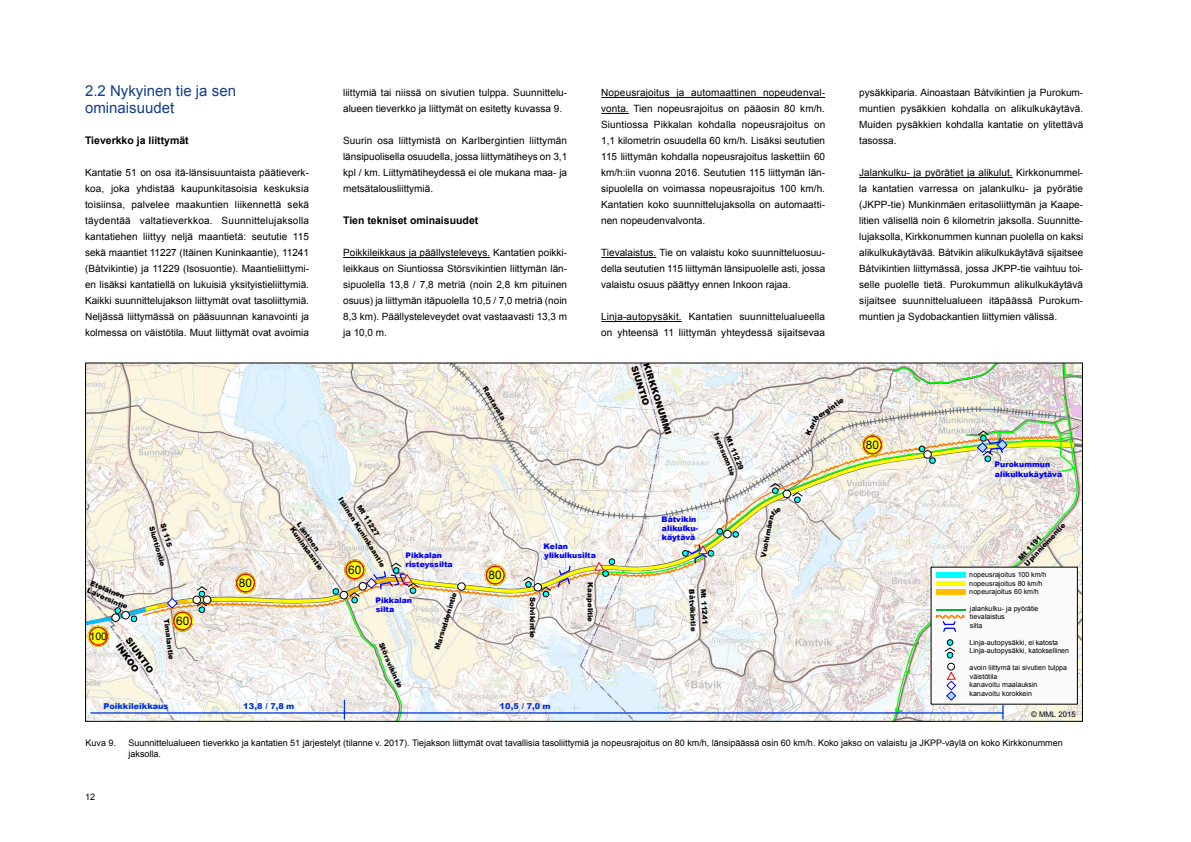
<style>
.page{position:relative;width:1191px;height:842px;background:#fff}
.page>*{position:absolute;margin:0;border:0;box-sizing:border-box;transform-origin:0 0}
.t1{font:15px/17px "Arial";color:#123e8b}
.t2{font:11.8px "Arial";letter-spacing:.01em;color:#000}
.t3{font:700 10.5px "Arial";color:#000}
.t4{font:10.5px "Arial";letter-spacing:.005em;color:#000}
.t5{font:10px/16px "Arial";color:#000;text-align:justify}
.t6{font:9px/11px "Arial";color:#000}
.t7{font:900 8.8px/11.4px "Arial";color:#000}
.t8{font:900 8.1px "Arial";letter-spacing:-.01em;color:#0037dd}
.t9{font:900 7.7px/9.2px "Arial";color:#00f}
.t10{font:7.7px "Arial";color:#000}
.t11{font:7.1px/8.5px "Arial";letter-spacing:-.01em;color:#000}
.t12{font:900 7.1px/8.2px "Arial";color:#000}
</style>
<div class="page">
<hr style="left:343px;top:257px;width:147px;height:1px;background:#000">
<hr style="left:601px;top:97px;width:224px;height:1px;background:#000">
<svg style="left:601px;top:113px;width:28px;height:1px"></svg>
<hr style="left:601px;top:257px;width:55px;height:1px;background:#000">
<hr style="left:601px;top:321px;width:81px;height:1px;background:#000">
<svg style="left:87px;top:365px;width:993px;height:354px"></svg>
<hr style="left:859px;top:177px;width:153px;height:1px;background:#000">
<svg style="left:86px;top:430px;width:988px;height:289px"></svg>
<h1 class="t1" style="left:85px;top:83px;width:152px">2.2 Nykyinen tie ja sen ominaisuudet</h1>
<p class="t3" style="left:85px;top:134px;width:105px">Tieverkko ja liittymät</p>
<p class="t5" style="left:85px;top:165px;width:226px">Kantatie 51 on osa itä-länsisuuntaista päätieverk&shy;koa, joka yhdistää kaupunkitasoisia keskuksia toisiinsa, palvelee maakuntien liikennettä sekä täydentää valtatieverkkoa. Suunnittelujaksolla kantatiehen liittyy neljä maantietä: seututie 115 sekä maantiet 11227 (Itäinen Kuninkaantie), 11241 (Båtvikintie) ja 11229 (Isosuontie). Maantieliittymi&shy;en lisäksi kantatiellä on lukuisiä yksityistieliittymiä.<br>Kaikki suunnittelujakson liittymät ovat tasoliittymiä.<br>Neljässä liittymässä on pääsuunnan kanavointi ja kolmessa on väistötila. Muut liittymät ovat avoimia</p>
<p class="t4" style="left:84px;top:329px;width:230px">KT 51 TIEVERKKO JA NOPEUSRAJOITUKSET</p>
<p class="t12" style="left:93px;top:578px;width:45px;rotate:23deg">Eteläinen<br>Laversintie</p>
<p class="t12" style="left:167px;top:522px;width:26px;rotate:74deg">St 115</p>
<p class="t12" style="left:156px;top:525px;width:43px;rotate:74deg">Siuntiontie</p>
<p class="t4" style="left:89px;top:629px;width:19px">100</p>
<p class="t7" style="left:132px;top:634px;width:44px;rotate:54deg">SIUNTIO<br>INKOO</p>
<p class="t2" style="left:176px;top:613px;width:15px">60</p>
<p class="t12" style="left:171px;top:618px;width:43px;rotate:83deg">Timalantie</p>
<p class="t2" style="left:239px;top:575px;width:15px">80</p>
<p class="t12" style="left:302px;top:520px;width:53px;rotate:55deg">Läntinen<br>Kuninkaantie</p>
<p class="t5" style="left:343px;top:85px;width:226px">liittymiä tai niissä on sivutien tulppa. Suunnittelu&shy;alueen tieverkko ja liittymät on esitetty kuvassa 9.</p>
<p class="t5" style="left:343px;top:133px;width:226px">Suurin osa liittymistä on Karlbergintien liittymän länsipuolisella osuudella, jossa liittymätiheys on 3,1 kpl / km. Liittymätiheydessä ei ole mukana maa- ja metsätalousliittymiä.</p>
<p class="t3" style="left:343px;top:214px;width:137px">Tien tekniset ominaisuudet</p>
<p class="t5" style="left:343px;top:245px;width:226px">Poikkileikkaus ja päällysteleveys. Kantatien poikki&shy;leikkaus on Siuntiossa Störsvikintien liittymän län&shy;sipuolella 13,8 / 7,8 metriä (noin 2,8 km pituinen osuus) ja liittymän itäpuolella 10,5 / 7,0 metriä (noin 8,3 km). Päällysteleveydet ovat vastaavasti 13,3 m ja 10,0 m.</p>
<p class="t12" style="left:488px;top:385px;width:40px;rotate:60deg">Rantarata</p>
<p class="t5" style="left:601px;top:85px;width:226px">Nopeusrajoitus ja automaattinen nopeudenval&shy;vonta. Tien nopeusrajoitus on pääosin 80 km/h.<br>Siuntiossa Pikkalan kohdalla nopeusrajoitus on 1,1 kilometrin osuudella 60 km/h. Lisäksi seututien 115 liittymän kohdalla nopeusrajoitus laskettiin 60 km/h:iin vuonna 2016. Seututien 115 liittymän län&shy;sipuolella on voimassa nopeusrajoitus 100 km/h.<br>Kantatien koko suunnittelujaksolla on automaatti&shy;nen nopeudenvalvonta.</p>
<p class="t5" style="left:601px;top:245px;width:226px">Tievalaistus. Tie on valaistu koko suunnitteluosuu&shy;della seututien 115 liittymän länsipuolelle asti, jossa valaistu osuus päättyy ennen Inkoon rajaa.</p>
<p class="t5" style="left:601px;top:309px;width:225px">Linja-autopysäkit. Kantatien suunnittelualueella on yhteensä 11 liittymän yhteydessä sijaitsevaa</p>
<p class="t7" style="left:651px;top:361px;width:76px;rotate:72deg">KIRKKONUMMI</p>
<p class="t7" style="left:639px;top:364px;width:43px;rotate:72deg">SIUNTIO</p>
<p class="t12" style="left:720px;top:432px;width:47px;rotate:68deg">Isonsuontie</p>
<p class="t12" style="left:732px;top:435px;width:37px;rotate:68deg">Mt 11229</p>
<p class="t12" style="left:812px;top:415px;width:36px;rotate:-35deg">bergintie</p>
<p class="t12" style="left:803px;top:433px;width:18px;rotate:-63deg">Karl</p>
<p class="t12" style="left:344px;top:496px;width:82px;rotate:58deg">Itäinen Kuninkaantie</p>
<p class="t12" style="left:362px;top:503px;width:37px;rotate:58deg">Mt 11227</p>
<p class="t2" style="left:348px;top:562px;width:15px">60</p>
<p class="t9" style="left:405px;top:550px;width:49px">Pikkalan risteyssilta</p>
<p class="t9" style="left:375px;top:595px;width:38px">Pikkalan silta</p>
<p class="t12" style="left:385px;top:641px;width:51px;rotate:67deg">Störsvikintie</p>
<p class="t12" style="left:433px;top:648px;width:61px;rotate:-73deg">Marsuddenintie</p>
<p class="t2" style="left:488px;top:567px;width:15px">80</p>
<p class="t9" style="left:543px;top:541px;width:54px">Kelan ylikulkusilta</p>
<p class="t9" style="left:661px;top:514px;width:38px">Båtvikin alikulku&shy;käytävä</p>
<p class="t12" style="left:595px;top:582px;width:41px;rotate:90deg">Kaapelitie</p>
<p class="t12" style="left:707px;top:588px;width:37px;rotate:87deg">Mt 11241</p>
<p class="t12" style="left:537px;top:597px;width:42px;rotate:90deg">Solvikintie</p>
<p class="t12" style="left:696px;top:589px;width:44px;rotate:87deg">Båtv ki intie</p>
<p class="t12" style="left:759px;top:557px;width:45px;rotate:-79deg">Vuohimäen</p>
<p class="t8" style="left:103px;top:700px;width:67px">Poikkileikkaus</p>
<p class="t8" style="left:243px;top:700px;width:53px">13,8 / 7,8 m</p>
<p class="t8" style="left:499px;top:700px;width:53px">10,5 / 7,0 m</p>
<p class="t5" style="left:859px;top:85px;width:226px">pysäkkiparia. Ainoastaan Båtvikintien ja Purokum&shy;muntien pysäkkien kohdalla on alikulkukäytävä.<br>Muiden pysäkkien kohdalla kantatie on ylitettävä tasossa.</p>
<p class="t5" style="left:859px;top:165px;width:225px">Jalankulku- ja pyörätiet ja alikulut. Kirkkonummel&shy;la kantatien varressa on jalankulku- ja pyörätie (JKPP-tie) Munkinmäen eritasoliittymän ja Kaape&shy;litien välisellä noin 6 kilometrin jaksolla. Suunnitte&shy;lujaksolla, Kirkkonummen kunnan puolella on kaksi alikulkukäytävää. Båtvikin alikulkukäytävä sijaitsee Båtvikintien liittymässä, jossa JKPP-tie vaihtuu toi&shy;selle puolelle tietä. Purokummun alikulkukäytävä sijaitsee suunnittelualueen itäpäässä Purokum&shy;muntien ja Sydobackantien liittymien välissä.</p>
<p class="t2" style="left:866px;top:437px;width:15px">80</p>
<p class="t9" style="left:994px;top:459px;width:69px">Purokummun alikulkukäytävä</p>
<p class="t12" style="left:1016px;top:556px;width:58px;line-height:8.5px;rotate:-47deg">Mt 1191<br>Upinniementie</p>
<p class="t11" style="left:969px;top:570px;width:79px">nopeusrajoitus 100 km/h nopeusrajoitus 80 km/h nopeurajoitus 60 km/h</p>
<p class="t11" style="left:969px;top:604px;width:70px">jalankulku- ja pyörätie tievalaistus<br>silta</p>
<p class="t11" style="left:969px;top:638px;width:101px">Linja-autopysäkki, ei katosta<br>Linja-autopysäkki, katoksellinen</p>
<p class="t11" style="left:969px;top:664px;width:99px">avoin liittymä tai sivutien tulppa väistötila<br>kanavoitu maalauksin kanavoitu korokkein</p>
<p class="t10" style="left:1031px;top:709px;width:46px">© MML 2015</p>
<p class="t6" style="left:86px;top:737px;width:32px">Kuva 9.</p>
<p class="t6" style="left:129px;top:737px;width:935px">Suunnittelualueen tieverkko ja kantatien 51 järjestelyt (tilanne v. 2017). Tiejakson liittymät ovat tavallisia tasoliittymiä ja nopeusrajoitus on 80 km/h, länsipäässä osin 60 km/h. Koko jakso on valaistu ja JKPP-väylä on koko Kirkkonummen jaksolla.</p>
<p class="t6" style="left:85px;top:791px;width:12px">12</p>
</div>
